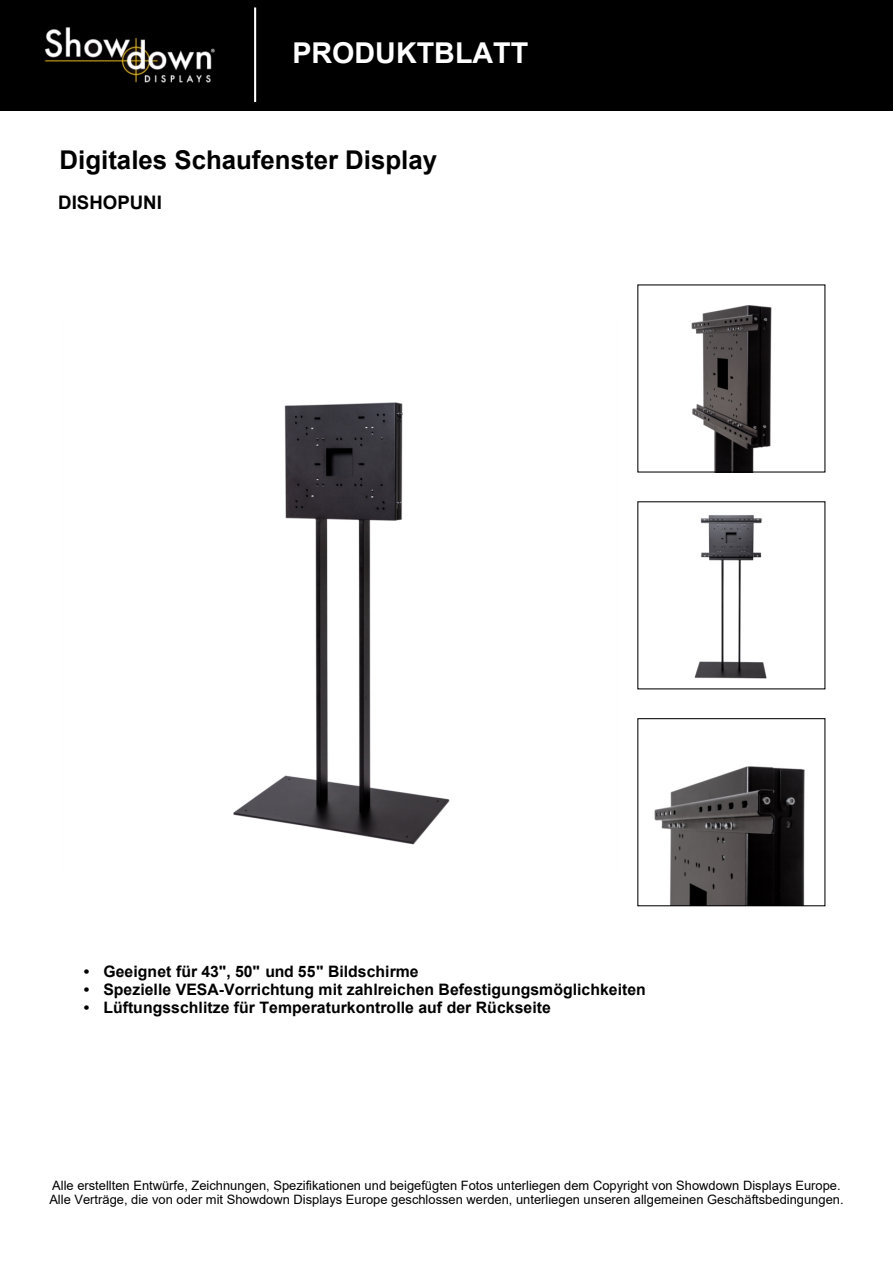
<style>
.page{position:relative;width:893px;height:1263px;background:#fff}
.page>*{position:absolute;margin:0;border:0;box-sizing:border-box;transform-origin:0 0}
.t1{font:700 28.65px "Arial";color:#fff}
.t2{font:700 25.8px "Arial";color:#000}
.t3{font:700 18.6px "Arial";color:#000}
.t4{font:700 15.75px "Arial";letter-spacing:.005em;color:#000}
.t5{font:12.9px/14.9px "Arial";color:#000}
</style>
<div class="page">
<div style="left:0;top:0;width:893px;height:9px;background:#000"></div>
<img style="left:0;top:9px;width:254px;height:93px">
<div style="left:255px;top:9px;width:638px;height:93px;background:#000"></div>
<hr style="left:254px;top:9px;width:2px;height:93px;background:#fff">
<div style="left:0;top:102px;width:893px;height:9px;background:#000"></div>
<img style="left:233px;top:402px;width:217px;height:443px">
<img style="left:691px;top:305px;width:81px;height:165px">
<img style="left:694px;top:515px;width:73px;height:164px">
<img style="left:654px;top:766px;width:151px;height:138px">
<div style="left:637px;top:718px;width:188px;height:188px;border:1px solid #000"></div>
<h1 class="t1" style="left:292px;top:37px;width:237px">PRODUKTBLATT</h1>
<h2 class="t2" style="left:60px;top:145px;width:379px">Digitales Schaufenster Display</h2>
<h3 class="t3" style="left:58px;top:193px;width:105px">DISHOPUNI</h3>
<p class="t4" style="left:84px;top:962px;width:336px">• Geeignet für 43", 50" und 55" Bildschirme</p>
<p class="t4" style="left:84px;top:980px;width:563px">• Spezielle VESA-Vorrichtung mit zahlreichen Befestigungsmöglichkeiten</p>
<p class="t4" style="left:84px;top:999px;width:468px">• Lüftungsschlitze für Temperaturkontrolle auf der Rückseite</p>
<p class="t5" style="left:49px;top:1178px;width:796px">Alle erstellten Entwürfe, Zeichnungen, Spezifikationen und beigefügten Fotos unterliegen dem Copyright von Showdown Displays Europe.<br>Alle Verträge, die von oder mit Showdown Displays Europe geschlossen werden, unterliegen unseren allgemeinen Geschäftsbedingungen.</p>
</div>
